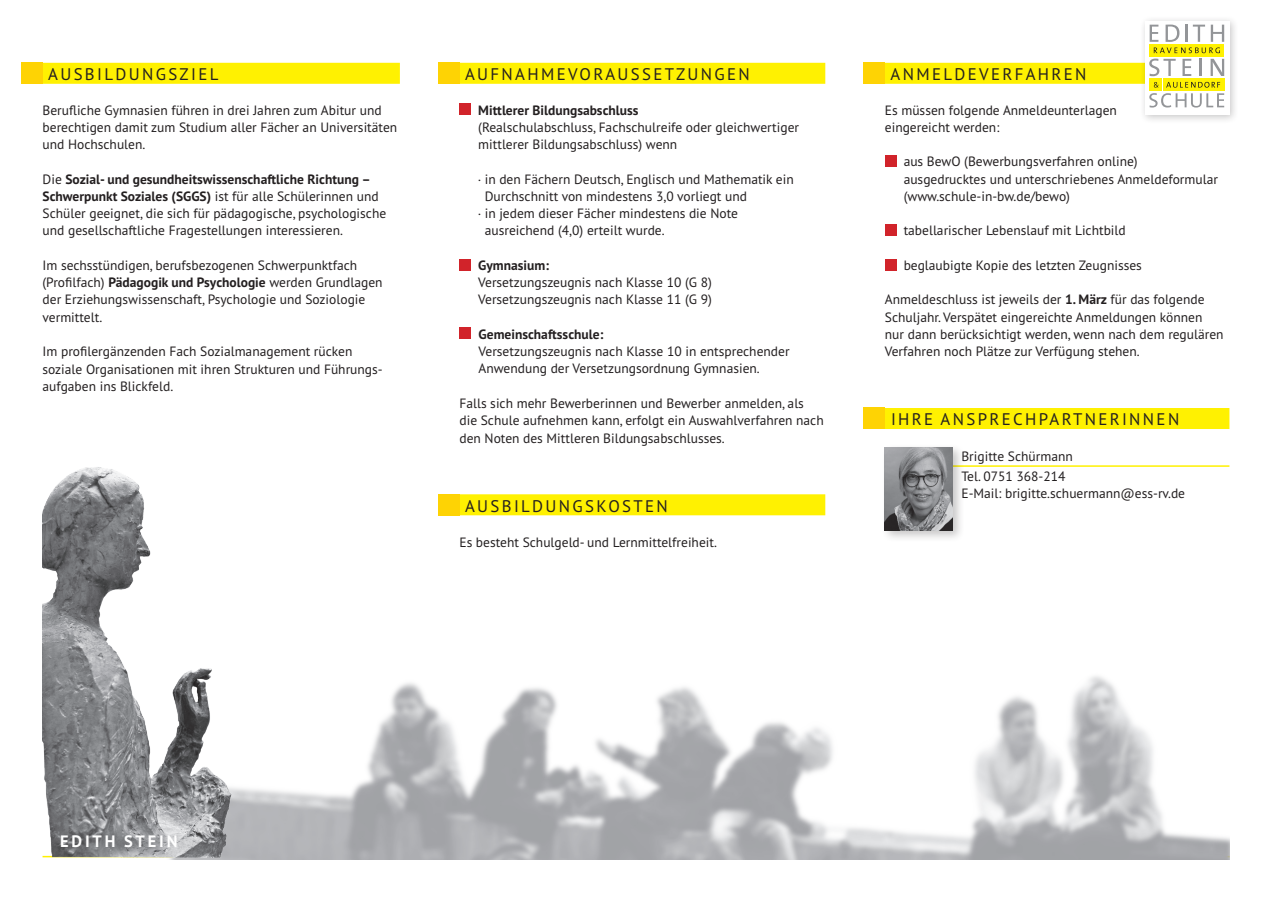
<style>
.page{position:relative;width:1272px;height:902px;background:#fff}
.page>*{position:absolute;margin:0;border:0;box-sizing:border-box;transform-origin:0 0}
.t1{font:16.8px "PT Sans Pro";letter-spacing:.14em;color:#231f20}
.t2{font:700 16.5px "PT Sans Pro";letter-spacing:.17em;color:#fff}
.t3{font:13.5px/17.2px "PT Sans Pro";color:#231f20}
.t4{font:700 13.5px "PT Sans Pro";color:#231f20}
.s1{font-weight:700}
</style>
<div class="page">
<div style="left:43px;top:63px;width:357px;height:21px;background:#fff101"></div>
<div style="left:459px;top:63px;width:366px;height:21px;background:#fff101"></div>
<div style="left:459px;top:494px;width:366px;height:21px;background:#fff101"></div>
<div style="left:884px;top:63px;width:317px;height:21px;background:#fff101"></div>
<div style="left:884px;top:408px;width:345px;height:21px;background:#fff101"></div>
<div style="left:459px;top:104px;width:12px;height:11px;background:#d1232a"></div>
<div style="left:459px;top:259px;width:12px;height:11px;background:#d1232a"></div>
<div style="left:459px;top:327px;width:12px;height:12px;background:#d1232a"></div>
<div style="left:884px;top:155px;width:12px;height:12px;background:#d1232a"></div>
<div style="left:884px;top:224px;width:12px;height:12px;background:#d1232a"></div>
<div style="left:884px;top:259px;width:12px;height:11px;background:#d1232a"></div>
<hr style="left:884px;top:465px;width:345px;height:2px;background:#fff101">
<div style="left:880px;top:443px;width:85px;height:100px;background:#231f20;opacity:.25"></div>
<img style="left:884px;top:447px;width:68px;height:83px">
<div style="left:1139px;top:16px;width:100px;height:108px;background:#231f20;opacity:.25"></div>
<div style="left:1144px;top:21px;width:85px;height:93px;background:#fff"></div>
<div style="left:1149px;top:78px;width:12px;height:13px;background:#fff101"></div>
<svg style="left:1149px;top:59px;width:26px;height:17px"></svg>
<svg style="left:1182px;top:59px;width:9px;height:17px"></svg>
<svg style="left:1199px;top:59px;width:2px;height:17px"></svg>
<svg style="left:1210px;top:59px;width:14px;height:17px"></svg>
<svg style="left:1149px;top:53px;width:75px;height:3px"></svg>
<div style="left:1162px;top:78px;width:62px;height:13px;background:#fff101"></div>
<svg style="left:1149px;top:25px;width:75px;height:28px"></svg>
<svg style="left:1149px;top:82px;width:75px;height:25px"></svg>
<img style="left:42px;top:631px;width:1187px;height:228px">
<img style="left:43px;top:467px;width:247px;height:393px">
<div style="left:22px;top:63px;width:21px;height:21px;background:#fed304"></div>
<div style="left:438px;top:63px;width:21px;height:21px;background:#fed304"></div>
<div style="left:438px;top:494px;width:21px;height:21px;background:#fed304"></div>
<div style="left:863px;top:408px;width:21px;height:21px;background:#fed304"></div>
<div style="left:863px;top:63px;width:21px;height:21px;background:#fed304"></div>
<p class="t1" style="left:48px;top:63px;width:172px">AUSBILDUNGSZIEL</p>
<p class="t1" style="left:465px;top:63px;width:286px">AUFNAHMEVORAUSSETZUNGEN</p>
<p class="t3" style="left:43px;top:101px;width:356px">Berufliche Gymnasien führen in drei Jahren zum Abitur und berechtigen damit zum Studium aller Fächer an Universitäten und Hochschulen.</p>
<p class="t3" style="left:43px;top:170px;width:345px">Die <span class="s1">Sozial- und gesundheitswissenschaftliche Richtung – Schwerpunkt Soziales (SGGS)</span> ist für alle Schülerinnen und Schüler geeignet, die sich für pädagogische, psychologische und gesellschaftliche Fragestellungen interessieren.</p>
<p class="t3" style="left:43px;top:256px;width:341px">Im sechsstündigen, berufsbezogenen Schwerpunktfach (Profilfach) <span class="s1">Pädagogik und Psychologie</span> werden Grundlagen der Erziehungswissenschaft, Psychologie und Soziologie vermittelt.</p>
<p class="t3" style="left:43px;top:342px;width:340px">Im profilergänzenden Fach Sozialmanagement rücken soziale Organisationen mit ihren Strukturen und Führungs&shy;aufgaben ins Blickfeld.</p>
<p class="t4" style="left:478px;top:101px;width:162px">Mittlerer Bildungsabschluss</p>
<p class="t3" style="left:478px;top:118px;width:322px">(Realschulabschluss, Fachschulreife oder gleichwertiger mittlerer Bildungsabschluss) wenn</p>
<p class="t3" style="left:478px;top:170px;width:317px">. in den Fächern Deutsch, Englisch und Mathematik ein</p>
<p class="t3" style="left:485px;top:187px;width:264px">Durchschnitt von mindestens 3,0 vorliegt und</p>
<p class="t3" style="left:478px;top:204px;width:261px">. in jedem dieser Fächer mindestens die Note</p>
<p class="t3" style="left:485px;top:221px;width:181px">ausreichend (4,0) erteilt wurde.</p>
<p class="t4" style="left:478px;top:256px;width:72px">Gymnasium:</p>
<p class="t3" style="left:478px;top:273px;width:235px">Versetzungszeugnis nach Klasse 10 (G 8)<br>Versetzungszeugnis nach Klasse 11 (G 9)</p>
<p class="t4" style="left:478px;top:325px;width:126px">Gemeinschaftsschule:</p>
<p class="t3" style="left:478px;top:342px;width:312px">Versetzungszeugnis nach Klasse 10 in entsprechender<br>Anwendung der Versetzungsordnung Gymnasien.</p>
<p class="t3" style="left:459px;top:394px;width:366px">Falls sich mehr Bewerberinnen und Bewerber anmelden, als die Schule aufnehmen kann, erfolgt ein Auswahlverfahren nach den Noten des Mittleren Bildungsabschlusses.</p>
<p class="t1" style="left:465px;top:494px;width:204px">AUSBILDUNGSKOSTEN</p>
<p class="t3" style="left:459px;top:533px;width:259px">Es besteht Schulgeld- und Lernmittelfreiheit.</p>
<p class="t1" style="left:890px;top:63px;width:198px">ANMELDEVERFAHREN</p>
<p class="t3" style="left:884px;top:101px;width:233px">Es müssen folgende Anmeldeunterlagen eingereicht werden:</p>
<p class="t3" style="left:903px;top:152px;width:316px">aus BewO (Bewerbungsverfahren online) ausgedrucktes und unterschriebenes Anmeldeformular (www.schule-in-bw.de/bewo)</p>
<p class="t3" style="left:903px;top:221px;width:224px">tabellarischer Lebenslauf mit Lichtbild</p>
<p class="t3" style="left:903px;top:256px;width:240px">beglaubigte Kopie des letzten Zeugnisses</p>
<p class="t3" style="left:884px;top:290px;width:340px">Anmeldeschluss ist jeweils der <span class="s1">1. März</span> für das folgende Schuljahr. Verspätet eingereichte Anmeldungen können nur dann berücksichtigt werden, wenn nach dem regulären Verfahren noch Plätze zur Verfügung stehen.</p>
<p class="t1" style="left:891px;top:408px;width:290px">IHRE ANSPRECHPARTNERINNEN</p>
<p class="t3" style="left:961px;top:445px;width:113px;line-height:20.2px">Brigitte Schürmann<br>Tel. 0751 368-214</p>
<p class="t3" style="left:961px;top:484px;width:225px">E-Mail: brigitte.schuermann@ess-rv.de</p>
<p class="t2" style="left:60px;top:829px;width:119px">EDITH STEIN</p>
</div>
